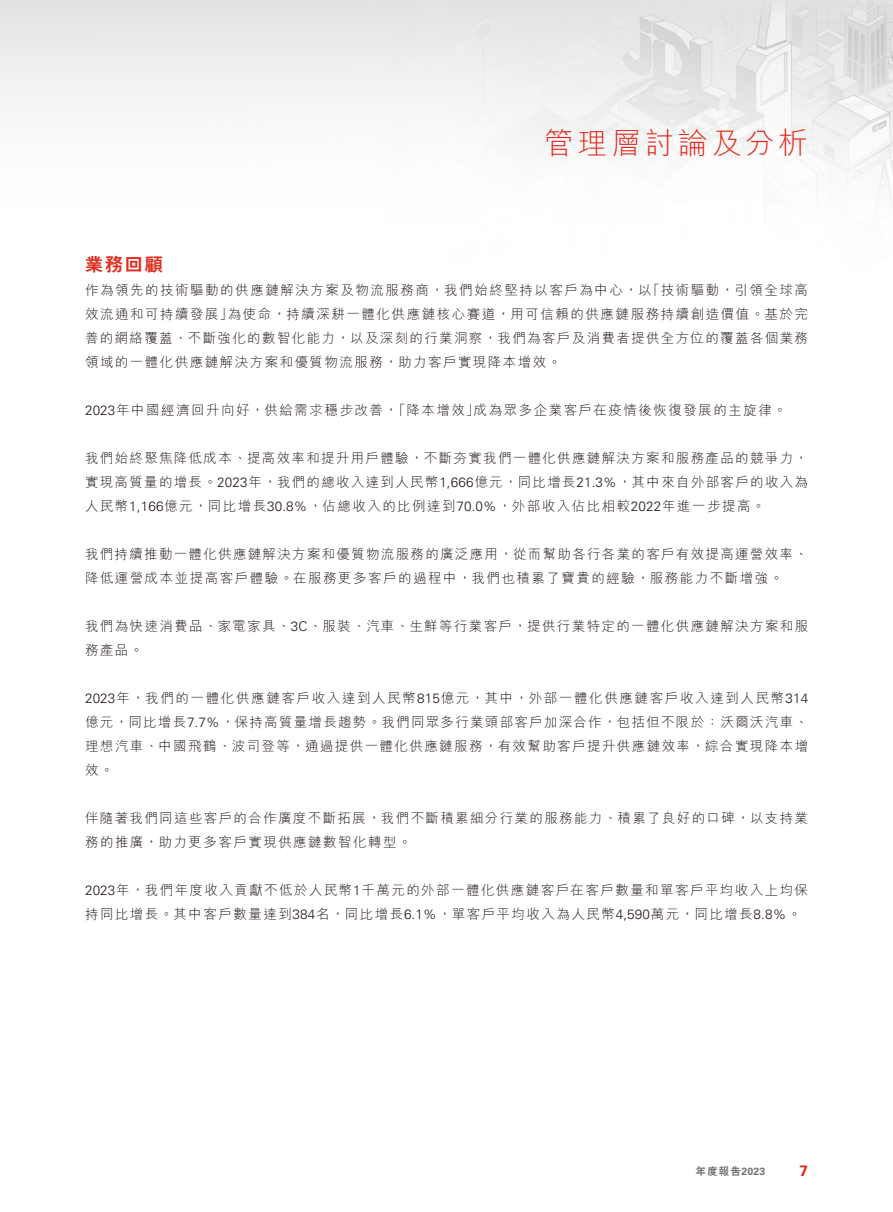
<style>
.page{position:relative;width:893px;height:1212px;background:#fff}
.page>*{position:absolute;margin:0;border:0;box-sizing:border-box;transform-origin:0 0}
.t1{font:300 30px "M Hei HK";letter-spacing:.115em;color:#e2291c}
.t2{font:800 18px "C Hei 2 HK";color:#e2291c}
.t3{font:700 15px "Univers";color:#e2291c}
.t4{font:300 13.5px/24px "M Hei HK";letter-spacing:.105em;color:#231916}
.t5{font:800 10.5px "C Hei 2 HK";color:#727272}
.s1{font-family:"Univers"}
.s2{font-family:"Univers";font-weight:700}
</style>
<div class="page">
<img style="left:0;top:0;width:893px;height:201px">
<h1 class="t1" style="left:544px;top:128px;width:265px">管理層討論及分析</h1>
<h2 class="t2" style="left:85px;top:255px;width:79px">業務回顧</h2>
<p class="t4" style="left:85px;top:278px;width:724px;text-align:justify">作為領先的技術驅動的供應鏈解決方案及物流服務商，我們始終堅持以客戶為中心，以「技術驅動，引領全球高效流通和可持續發展」為使命，持續深耕一體化供應鏈核心賽道，用可信賴的供應鏈服務持續創造價值。基於完善的網絡覆蓋、不斷強化的數智化能力，以及深刻的行業洞察，我們為客戶及消費者提供全方位的覆蓋各個業務領域的一體化供應鏈解決方案和優質物流服務，助力客戶實現降本增效。</p>
<p class="t4" style="left:85px;top:398px;width:703px"><span class="s1">2023</span>年中國經濟回升向好，供給需求穩步改善，「降本增效」成為眾多企業客戶在疫情後恢復發展的主旋律。</p>
<p class="t4" style="left:85px;top:446px;width:725px;text-align:justify">我們始終聚焦降低成本、提高效率和提升用戶體驗，不斷夯實我們一體化供應鏈解決方案和服務產品的競爭力，實現高質量的增長。<span class="s1">2023</span>年，我們的總收入達到人民幣<span class="s1">1,666</span>億元，同比增長<span class="s1">21.3%</span>，其中來自外部客戶的收入為人民幣<span class="s1">1,166</span>億元，同比增長<span class="s1">30.8%</span>，佔總收入的比例達到<span class="s1">70.0%</span>，外部收入佔比相較<span class="s1">2022</span>年進一步提高。</p>
<p class="t4" style="left:85px;top:542px;width:724px">我們持續推動一體化供應鏈解決方案和優質物流服務的廣泛應用，從而幫助各行各業的客戶有效提高運營效率、降低運營成本並提高客戶體驗。在服務更多客戶的過程中，我們也積累了寶貴的經驗，服務能力不斷增強。</p>
<p class="t4" style="left:85px;top:614px;width:725px">我們為快速消費品、家電家具、<span class="s1">3C</span>、服裝、汽車、生鮮等行業客戶，提供行業特定的一體化供應鏈解決方案和服務產品。</p>
<p class="t4" style="left:85px;top:686px;width:725px;text-align:justify"><span class="s1">2023</span>年，我們的一體化供應鏈客戶收入達到人民幣<span class="s1">815</span>億元，其中，外部一體化供應鏈客戶收入達到人民幣<span class="s1">314</span>億元，同比增長<span class="s1">7.7%</span>，保持高質量增長趨勢。我們同眾多行業頭部客戶加深合作，包括但不限於：沃爾沃汽車、理想汽車、中國飛鶴、波司登等，通過提供一體化供應鏈服務，有效幫助客戶提升供應鏈效率，綜合實現降本增效。</p>
<p class="t4" style="left:85px;top:806px;width:724px">伴隨著我們同這些客戶的合作廣度不斷拓展，我們不斷積累細分行業的服務能力、積累了良好的口碑，以支持業務的推廣，助力更多客戶實現供應鏈數智化轉型。</p>
<p class="t4" style="left:85px;top:878px;width:725px"><span class="s1">2023</span>年，我們年度收入貢獻不低於人民幣<span class="s1">1</span>千萬元的外部一體化供應鏈客戶在客戶數量和單客戶平均收入上均保持同比增長。其中客戶數量達到<span class="s1">384</span>名，同比增長<span class="s1">6.1%</span>，單客戶平均收入為人民幣<span class="s1">4,590</span>萬元，同比增長<span class="s1">8.8%</span>。</p>
<p class="t5" style="left:695px;top:1165px;width:72px">年度報告<span class="s2">2023</span></p>
<p class="t3" style="left:800px;top:1162px;width:10px">7</p>
</div>
